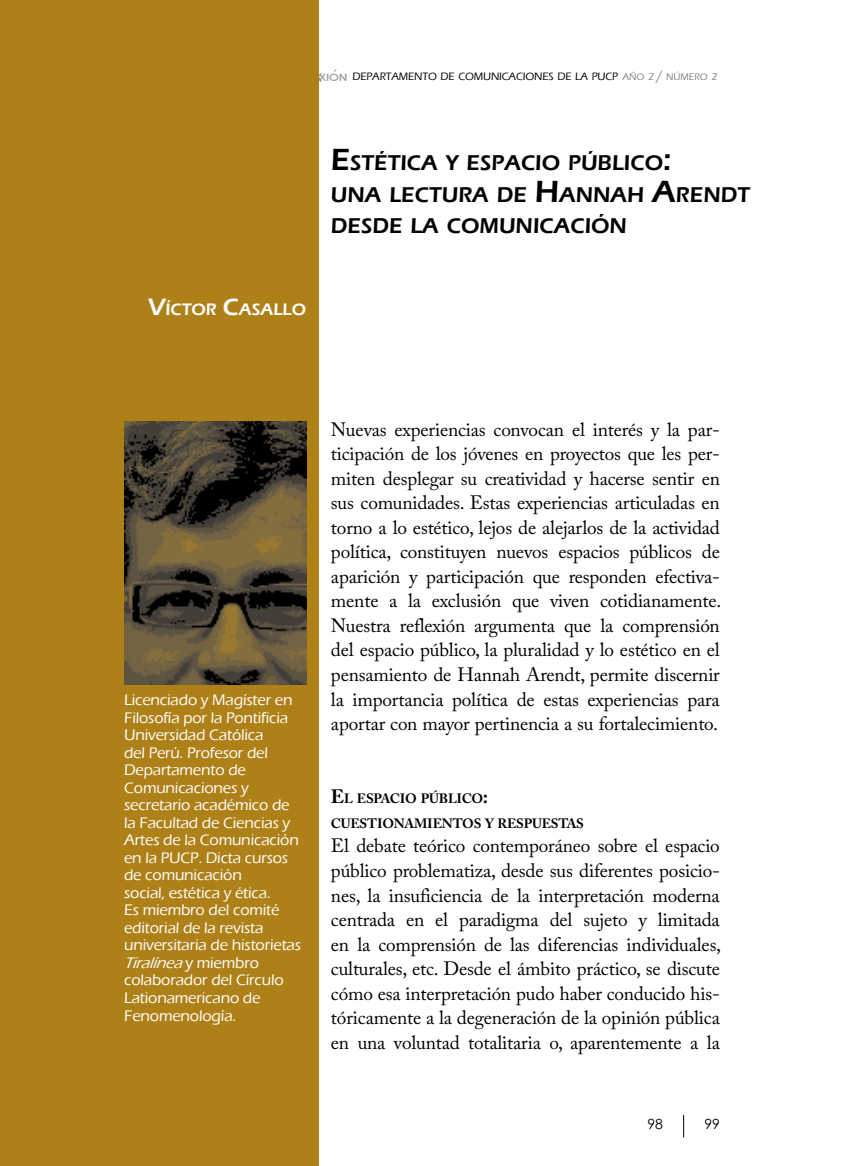
<style>
.page{position:relative;width:844px;height:1166px;background:#fff}
.page>*{position:absolute;margin:0;border:0;box-sizing:border-box;transform-origin:0 0}
.t1{font:600 22.05px/31.5px "Eras ITC";color:#000}
.t2{font:19.25px/24.5px "Adobe Caslon Pro";letter-spacing:-.01em;color:#000;text-align:justify}
.t3{font:600 17.15px "Eras ITC";color:#fff}
.t4{font:500 15.75px/17.5px "Eras ITC";letter-spacing:-.01em;color:#fff}
.t5{font:14px "Century Gothic";color:#000}
.t6{font:700 13.47px/24.5px "Adobe Caslon Pro";letter-spacing:-.015em;color:#000}
.t7{font:500 11.03px "Eras ITC";letter-spacing:-.015em;color:#000}
.s1{font-size:24.5px}
.s2{font-size:9.8px;color:#808285}
.s3{font-size:10.5px;color:#808285}
.s4{font-size:14px;color:#808285}
.s5{font-size:31.5px}
.s6{font-style:italic}
.s7{font-size:19.25px}
</style>
<div class="page">
<svg style="left:683px;top:1115px;width:1px;height:22px"></svg>
<svg style="left:318px;top:69px;width:28px;height:13px"></svg>
<div style="left:0;top:0;width:318px;height:1166px;background:#ae8118"></div>
<img style="left:124px;top:422px;width:183px;height:263px">
<p class="t3" style="left:148px;top:299px;width:159px"><span class="s1">V</span>ÍCTOR <span class="s1">C</span>ASALLO</p>
<p class="t7" style="left:352px;top:70px;width:366px">DEPARTAMENTO DE COMUNICACIONES DE LA PUCP <span class="s2">AÑO</span> <span class="s3">2</span> <span class="s4">/</span> <span class="s2">NÚMERO</span> <span class="s3">2</span></p>
<p class="t1" style="left:331px;top:148px;width:420px"><span class="s5">E</span>STÉTICA Y ESPACIO PÚBLICO<span class="s5">:<br></span>UNA LECTURA DE <span class="s5">H</span>ANNAH <span class="s5">A</span>RENDT<br>DESDE LA COMUNICACIÓN</p>
<p class="t4" style="left:124px;top:691px;width:176px">Licenciado y Magíster en<br>Filosofía por la Pontificia<br>Universidad Católica<br>del Perú. Profesor del<br>Departamento de<br>Comunicaciones y secretario académico de la Facultad de Ciencias y<br>Artes de la Comunicación en la PUCP</p>
<p class="t4" style="left:124px;top:849px;width:178px;text-indent:75px">. Dicta cursos de comunicación<br>social, estética y ética.<br>Es miembro del comité editorial de la revista universitaria de historietas<br><span class="s6">Tiralínea</span>y m i e m b r o colaborador del Círculo<br>Lationamericano de<br>Fenomenología.</p>
<p class="t2" style="left:331px;top:417px;width:391px">Nuevas experiencias convocan el interés y la par&shy;ticipación de los jóvenes en proyectos que les per&shy;miten desplegar su creatividad y hacerse sentir en sus comunidades. Estas experiencias articuladas en torno a lo estético, lejos de alejarlos de la actividad política, constituyen nuevos espacios públicos de aparición y participación que responden efectiva&shy;mente a la exclusión que viven cotidianamente.<br>Nuestra reflexión argumenta que la comprensión del espacio público, la pluralidad y lo estético en el pensamiento de Hannah Arendt, permite discernir la importancia política de estas experiencias para aportar con mayor pertinencia a su fortalecimiento.</p>
<p class="t6" style="left:331px;top:786px;width:254px"><span class="s7">E</span>L ESPACIO PÚBLICO<span class="s7">:<br></span>CUESTIONAMIENTOS Y RESPUESTAS</p>
<p class="t2" style="left:331px;top:833px;width:391px">El debate teórico contemporáneo sobre el espacio público problematiza, desde sus diferentes posicio&shy;nes, la insuficiencia de la interpretación moderna centrada en el paradigma del sujeto y limitada en la comprensión de las diferencias individuales, culturales, etc. Desde el ámbito práctico, se discute cómo esa interpretación pudo haber conducido his&shy;tóricamente a la degeneración de la opinión pública en una voluntad totalitaria o, aparentemente a la</p>
<p class="t5" style="left:647px;top:1114px;width:17px">98</p>
<p class="t5" style="left:704px;top:1114px;width:17px">99</p>
</div>
